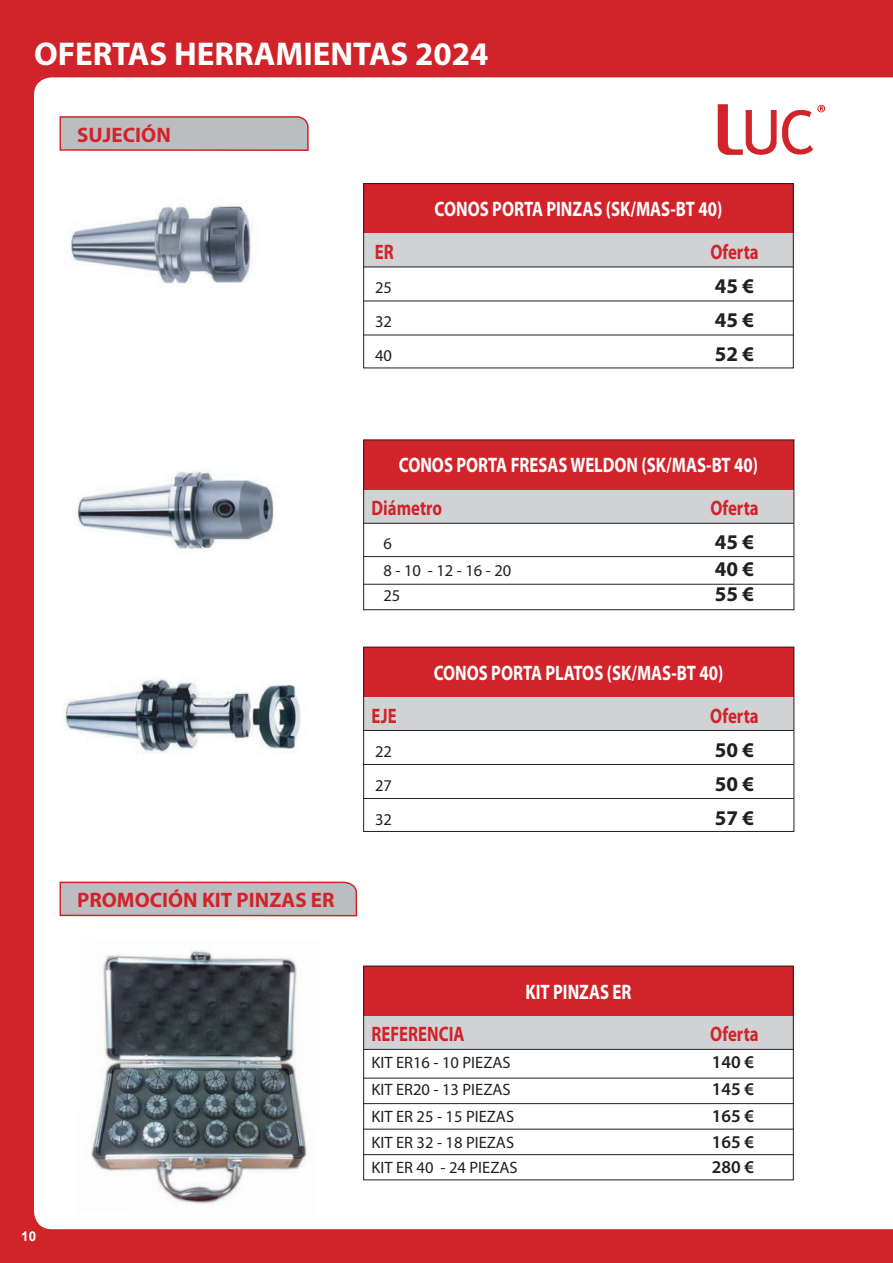
<style>
.page{position:relative;width:893px;height:1263px;background:#d1232a}
.page>*{position:absolute;margin:0;border:0;box-sizing:border-box;transform-origin:0 0}
.t1{font:700 33px "Myriad Pro";color:#fff}
.t2{font:700 21px "Myriad Pro";color:#fff;scale:.8 1}
.t3{font:700 21px "Myriad Pro";color:#d1232a;scale:.8 1}
.t4{font:700 21px "Myriad Pro";color:#d1232a}
.t5{font:700 21px "Myriad Pro";color:#231f20}
.t6{font:600 18px "Myriad Pro";color:#231f20}
.t7{font:16.5px "Myriad Pro";color:#231f20}
.t8{font:700 13.5px "Arial";color:#fff}
</style>
<div class="page">
<div style="left:34px;top:77px;width:859px;height:1152px;background:#fff"></div>
<svg style="left:59px;top:77px;width:299px;height:840px;background:#f8f6f6"></svg>
<img style="left:714px;top:99px;width:114px;height:62px">
<img style="left:53px;top:187px;width:217px;height:110px">
<div style="left:364px;top:233px;width:429px;height:34px;background:#d1d2d4"></div>
<div style="left:363px;top:183px;width:430px;height:50px;background:#d1232a"></div>
<hr style="left:364px;top:267px;width:430px;height:1px;background:#231f20">
<hr style="left:364px;top:301px;width:430px;height:1px;background:#231f20">
<hr style="left:364px;top:335px;width:430px;height:1px;background:#231f20">
<div style="left:364px;top:489px;width:429px;height:34px;background:#d1d2d4"></div>
<div style="left:363px;top:440px;width:430px;height:49px;background:#d1232a"></div>
<hr style="left:364px;top:523px;width:430px;height:1px;background:#231f20">
<hr style="left:363px;top:556px;width:430px;height:1px;background:#231f20">
<hr style="left:363px;top:584px;width:430px;height:1px;background:#231f20">
<img style="left:63px;top:465px;width:225px;height:98px">
<img style="left:53px;top:675px;width:257px;height:89px">
<div style="left:364px;top:697px;width:429px;height:33px;background:#d1d2d4"></div>
<div style="left:364px;top:1015px;width:429px;height:34px;background:#d1d2d4"></div>
<div style="left:363px;top:647px;width:430px;height:50px;background:#d1232a"></div>
<div style="left:363px;top:966px;width:430px;height:49px;background:#d1232a"></div>
<hr style="left:364px;top:730px;width:430px;height:1px;background:#231f20">
<hr style="left:364px;top:1049px;width:430px;height:1px;background:#231f20">
<hr style="left:364px;top:764px;width:430px;height:1px;background:#231f20">
<hr style="left:364px;top:1078px;width:430px;height:1px;background:#231f20">
<hr style="left:364px;top:1103px;width:430px;height:1px;background:#231f20">
<hr style="left:364px;top:1129px;width:430px;height:1px;background:#231f20">
<hr style="left:364px;top:1154px;width:430px;height:1px;background:#231f20">
<hr style="left:364px;top:798px;width:430px;height:1px;background:#231f20">
<img style="left:77px;top:938px;width:244px;height:279px">
<div style="left:363px;top:440px;width:431px;height:170px;border:1px solid #231f20"></div>
<div style="left:363px;top:183px;width:430px;height:185px;border:1px solid #231f20"></div>
<div style="left:363px;top:647px;width:431px;height:185px;border:1px solid #231f20"></div>
<h1 class="t1" style="left:34px;top:33px;width:456px">OFERTAS HERRAMIENTAS 2024</h1>
<p class="t8" style="left:21px;top:1227px;width:17px">10</p>
<p class="t4" style="left:77px;top:121px;width:95px">SUJECIÓN</p>
<p class="t2" style="left:435px;top:195px;width:361px">CONOS PORTA PINZAS (SK/MAS-BT 40)</p>
<p class="t3" style="left:375px;top:238px;width:25px">ER</p>
<p class="t3" style="left:710px;top:238px;width:62px">Oferta</p>
<p class="t7" style="left:375px;top:277px;width:18px">25</p>
<p class="t5" style="left:715px;top:272px;width:41px">45 €</p>
<p class="t7" style="left:375px;top:311px;width:18px">32</p>
<p class="t5" style="left:715px;top:306px;width:41px">45 €</p>
<p class="t7" style="left:375px;top:345px;width:18px">40</p>
<p class="t5" style="left:715px;top:340px;width:41px">52 €</p>
<p class="t4" style="left:77px;top:886px;width:259px">PROMOCIÓN KIT PINZAS ER</p>
<p class="t2" style="left:399px;top:452px;width:451px">CONOS PORTA FRESAS WELDON (SK/MAS-BT 40)</p>
<p class="t3" style="left:371px;top:494px;width:90px">Diámetro</p>
<p class="t3" style="left:710px;top:494px;width:62px">Oferta</p>
<p class="t7" style="left:383px;top:534px;width:10px">6</p>
<p class="t5" style="left:715px;top:529px;width:41px">45 €</p>
<p class="t7" style="left:383px;top:560px;width:129px">8 - 10 - 12 - 16 - 20</p>
<p class="t5" style="left:715px;top:555px;width:41px">40 €</p>
<p class="t7" style="left:383px;top:586px;width:18px">25</p>
<p class="t5" style="left:715px;top:581px;width:41px">55 €</p>
<p class="t2" style="left:434px;top:659px;width:363px">CONOS PORTA PLATOS (SK/MAS-BT 40)</p>
<p class="t3" style="left:371px;top:702px;width:33px">EJE</p>
<p class="t3" style="left:710px;top:702px;width:62px">Oferta</p>
<p class="t7" style="left:375px;top:741px;width:18px">22</p>
<p class="t5" style="left:715px;top:736px;width:41px">50 €</p>
<p class="t7" style="left:375px;top:775px;width:18px">27</p>
<p class="t5" style="left:715px;top:770px;width:41px">50 €</p>
<p class="t7" style="left:375px;top:809px;width:18px">32</p>
<p class="t5" style="left:715px;top:804px;width:41px">57 €</p>
<p class="t2" style="left:525px;top:978px;width:134px">KIT PINZAS ER</p>
<p class="t3" style="left:371px;top:1021px;width:118px">REFERENCIA</p>
<p class="t3" style="left:710px;top:1021px;width:62px">Oferta</p>
<p class="t7" style="left:371px;top:1053px;width:141px">KIT ER16 - 10 PIEZAS</p>
<p class="t6" style="left:712px;top:1051px;width:44px">140 €</p>
<p class="t7" style="left:371px;top:1080px;width:141px">KIT ER20 - 13 PIEZAS</p>
<p class="t6" style="left:712px;top:1078px;width:44px">145 €</p>
<p class="t7" style="left:371px;top:1107px;width:144px">KIT ER 25 - 15 PIEZAS</p>
<p class="t6" style="left:712px;top:1105px;width:44px">165 €</p>
<p class="t7" style="left:371px;top:1132px;width:144px">KIT ER 32 - 18 PIEZAS</p>
<p class="t6" style="left:712px;top:1130px;width:44px">165 €</p>
<p class="t7" style="left:371px;top:1158px;width:148px">KIT ER 40 - 24 PIEZAS</p>
<p class="t6" style="left:712px;top:1156px;width:44px">280 €</p>
</div>
